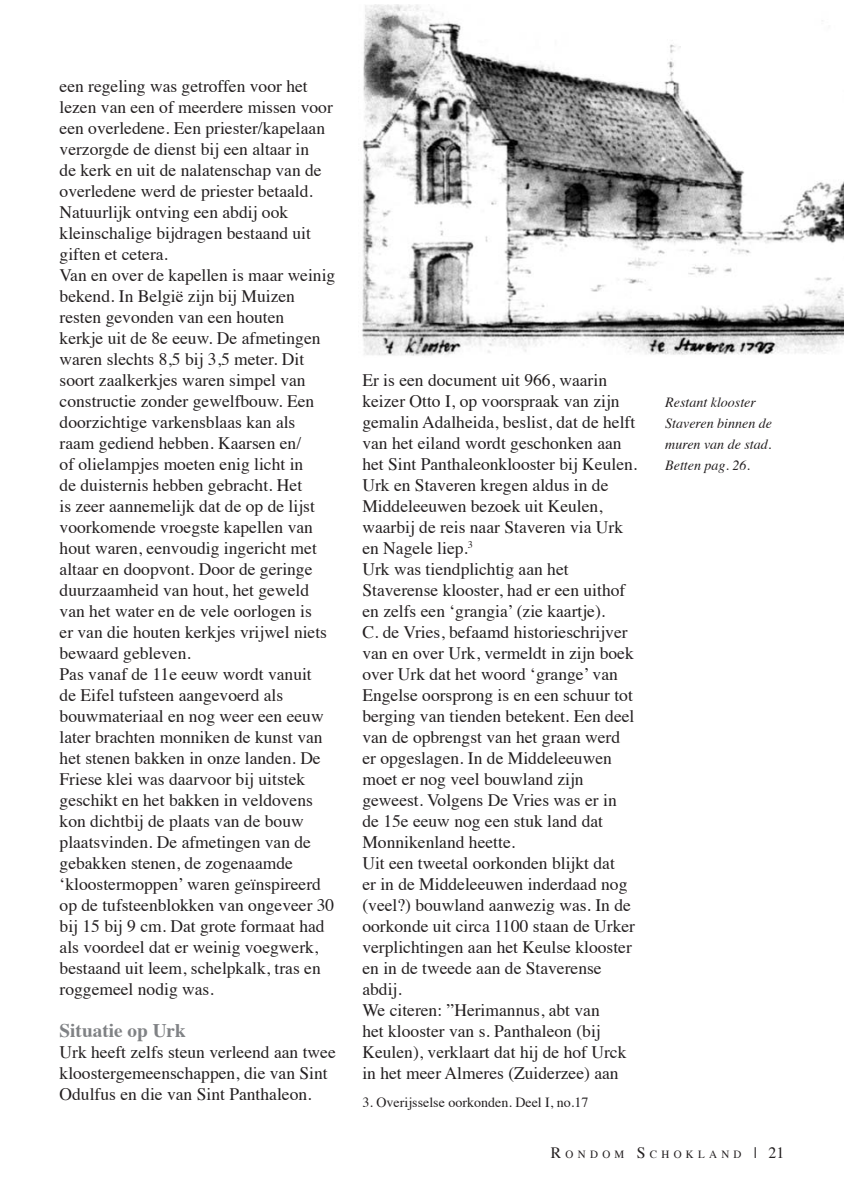
<style>
.page{position:relative;width:844px;height:1191px;background:#fff}
.page>*{position:absolute;margin:0;border:0;box-sizing:border-box;transform-origin:0 0}
.t1{font:700 19.25px "Times";color:#808285}
.t2{font:17.5px/21px "Times";color:#231f20}
.t3{font:italic 14px/21px "Times";color:#231f20}
.t4{font:14px "Times";color:#231f20}
.t5{font:11.03px "Times";letter-spacing:.385em;color:#231f20}
.s1{font-size:15.75px}
</style>
<div class="page">
<img style="left:362px;top:4px;width:481px;height:352px">
<p class="t2" style="left:60px;top:74px;width:277px">een regeling was getroffen voor het lezen van een of meerdere missen voor een overledene. Een priester/kapelaan verzorgde de dienst bij een altaar in<br>de kerk en uit de nalatenschap van de overledene werd de priester betaald.<br>Natuurlijk ontving een abdij ook kleinschalige bijdragen bestaand uit giften et cetera.<br>Van en over de kapellen is maar weinig bekend. In België zijn bij Muizen resten gevonden van een houten<br>kerkje uit de 8e eeuw. De afmetingen waren slechts 8,5 bij 3,5 meter. Dit soort zaalkerkjes waren simpel van constructie zonder gewelfbouw. Een doorzichtige varkensblaas kan als<br>raam gediend hebben. Kaarsen en/<br>of olielampjes moeten enig licht in<br>de duisternis hebben gebracht. Het<br>is zeer aannemelijk dat de op de lijst voorkomende vroegste kapellen van hout waren, eenvoudig ingericht met altaar en doopvont. Door de geringe duurzaamheid van hout, het geweld van het water en de vele oorlogen is<br>er van die houten kerkjes vrijwel niets bewaard gebleven.<br>Pas vanaf de 11e eeuw wordt vanuit<br>de Eifel tufsteen aangevoerd als bouwmateriaal en nog weer een eeuw later brachten monniken de kunst van het stenen bakken in onze landen. De Friese klei was daarvoor bij uitstek geschikt en het bakken in veldovens kon dichtbij de plaats van de bouw plaatsvinden. De afmetingen van de gebakken stenen, de zogenaamde ‘kloostermoppen’ waren geïnspireerd op de tufsteenblokken van ongeveer 30 bij 15 bij 9 cm. Dat grote formaat had als voordeel dat er weinig voegwerk, bestaand uit leem, schelpkalk, tras en roggemeel nodig was.</p>
<p class="t1" style="left:60px;top:1012px;width:128px">Situatie op Urk</p>
<p class="t2" style="left:60px;top:1040px;width:278px">Urk heeft zelfs steun verleend aan twee kloostergemeenschappen, die van Sint<br>Odulfus en die van Sint Panthaleon.</p>
<p class="t2" style="left:362px;top:368px;width:276px">Er is een document uit 966, waarin keizer Otto I, op voorspraak van zijn gemalin Adalheida, beslist, dat de helft van het eiland wordt geschonken aan het Sint Panthaleonklooster bij Keulen.<br>Urk en Staveren kregen aldus in de Middeleeuwen bezoek uit Keulen, waarbij de reis naar Staveren via Urk en Nagele liep.<sup>3<br></sup>Urk was tiendplichtig aan het Staverense klooster, had er een uithof en zelfs een ‘grangia’ (zie kaartje).<br>C. de Vries, befaamd historieschrijver van en over Urk, vermeldt in zijn boek over Urk dat het woord ‘grange’ van Engelse oorsprong is en een schuur tot berging van tienden betekent. Een deel van de opbrengst van het graan werd er opgeslagen. In de Middeleeuwen moet er nog veel bouwland zijn geweest. Volgens De Vries was er in de 15e eeuw nog een stuk land dat Monnikenland heette.<br>Uit een tweetal oorkonden blijkt dat<br>er in de Middeleeuwen inderdaad nog (veel?) bouwland aanwezig was. In de oorkonde uit circa 1100 staan de Urker verplichtingen aan het Keulse klooster en in de tweede aan de Staverense abdij.<br>We citeren: ˮHerimannus, abt van<br>het klooster van s. Panthaleon (bij Keulen), verklaart dat hij de hof Urck in het meer Almeres (Zuiderzee) aan</p>
<p class="t4" style="left:362px;top:1088px;width:227px">3. Overijsselse oorkonden. Deel I, no.17</p>
<p class="t3" style="left:665px;top:391px;width:108px">Restant klooster<br>Staveren binnen de muren van de stad.<br>Betten pag. 26.</p>
<p class="t5" style="left:550px;top:1144px;width:235px"><span class="s1">R</span>ONDOM <span class="s1">S</span>CHOKLAND <span class="s1">| 21</span></p>
</div>
